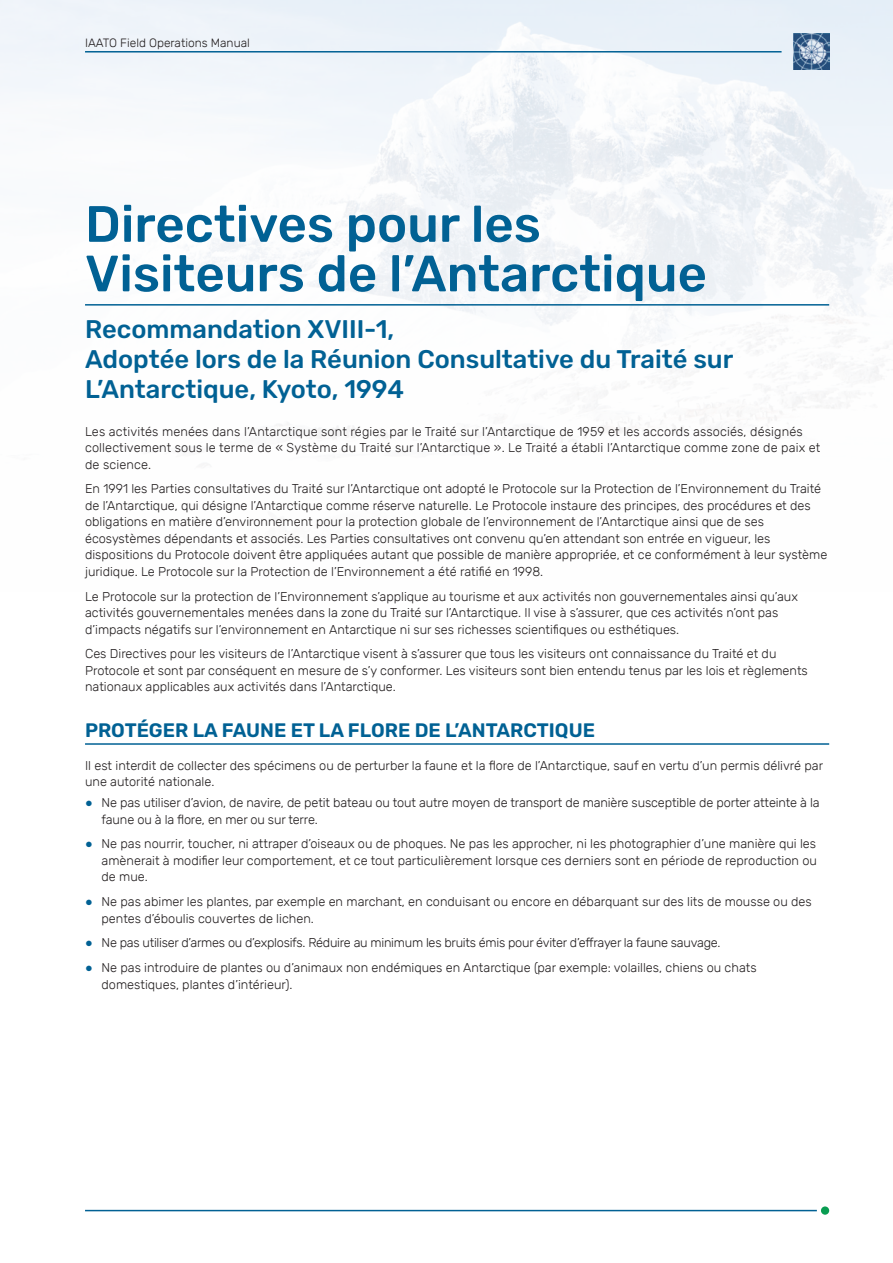
<style>
.page{position:relative;width:893px;height:1263px;background:#fff}
.page>*{position:absolute;margin:0;border:0;box-sizing:border-box;transform-origin:0 0}
.t1{font:500 51px/49.5px "Rubik";color:#016194}
.t2{font:500 25.5px/30px "Rubik";color:#016194}
.t3{font:600 19.5px "Rubik";color:#016194}
.t4{font:300 12.75px/16.5px "Rubik";color:#231f20}
.t5{font:300 12.75px "Rubik";letter-spacing:-.02em;color:#231f20}
.t6{font:300 12px "Rubik";color:#231f20}
.s1{font-family:"Arial";font-weight:400;color:#016194}
</style>
<div class="page">
<hr style="left:85px;top:1210px;width:732px;height:1px;background:#016194">
<div style="left:821px;top:1206px;width:8px;height:9px;background:#099d52;border-radius:50%"></div>
<img style="left:0;top:0;width:893px;height:445px">
<hr style="left:85px;top:51px;width:697px;height:2px;background:#016194">
<hr style="left:85px;top:304px;width:744px;height:2px;background:#016194">
<hr style="left:85px;top:743px;width:744px;height:2px;background:#016194">
<p class="t6" style="left:85px;top:37px;width:166px">IAATO Field Operations Manual</p>
<h1 class="t1" style="left:85px;top:201px;width:623px">Directives pour les<br>Visiteurs de l’Antarctique</h1>
<h2 class="t2" style="left:85px;top:315px;width:650px">Recommandation XVIII-1,<br>Adoptée lors de la Réunion Consultative du Traité sur<br>L’Antarctique, Kyoto, 1994</h2>
<p class="t4" style="left:85px;top:423px;width:737px">Les activités menées dans l’Antarctique sont régies par le Traité sur l’Antarctique de 1959 et les accords associés, désignés collectivement sous le terme de « Système du Traité sur l’Antarctique ». Le Traité a établi l’Antarctique comme zone de paix et de science.</p>
<p class="t4" style="left:85px;top:481px;width:744px">En 1991 les Parties consultatives du Traité sur l’Antarctique ont adopté le Protocole sur la Protection de l’Environnement du Traité de l’Antarctique, qui désigne l’Antarctique comme réserve naturelle. Le Protocole instaure des principes, des procédures et des obligations en matière d’environnement pour la protection globale de l’environnement de l’Antarctique ainsi que de ses écosystèmes dépendants et associés. Les Parties consultatives ont convenu qu’en attendant son entrée en vigueur, les dispositions du Protocole doivent être appliquées autant que possible de manière appropriée, et ce conformément à leur système juridique. Le Protocole sur la Protection de l’Environnement a été ratifié en 1998.</p>
<p class="t4" style="left:85px;top:588px;width:714px">Le Protocole sur la protection de l’Environnement s’applique au tourisme et aux activités non gouvernementales ainsi qu’aux activités gouvernementales menées dans la zone du Traité sur l’Antarctique. Il vise à s’assurer, que ces activités n’ont pas d’impacts négatifs sur l’environnement en Antarctique ni sur ses richesses scientifiques ou esthétiques.</p>
<p class="t4" style="left:85px;top:646px;width:724px">Ces Directives pour les visiteurs de l’Antarctique visent à s’assurer que tous les visiteurs ont connaissance du Traité et du<br>Protocole et sont par conséquent en mesure de s’y conformer. Les visiteurs sont bien entendu tenus par les lois et règlements nationaux applicables aux activités dans l’Antarctique.</p>
<h3 class="t3" style="left:85px;top:719px;width:511px">PROTÉGER LA FAUNE ET LA FLORE DE L’ANTARCTIQUE</h3>
<p class="t4" style="left:85px;top:757px;width:740px">Il est interdit de collecter des spécimens ou de perturber la faune et la flore de l’Antarctique, sauf en vertu d’un permis délivré par une autorité nationale.</p>
<p class="t4" style="left:102px;top:795px;width:720px;text-indent:-16px"><span class="s1">●</span> Ne pas utiliser d’avion, de navire, de petit bateau ou tout autre moyen de transport de manière susceptible de porter atteinte à la faune ou à la flore, en mer ou sur terre.</p>
<p class="t4" style="left:102px;top:836px;width:717px;text-align:justify;text-indent:-16px"><span class="s1">●</span> Ne pas nourrir, toucher, ni attraper d’oiseaux ou de phoques. Ne pas les approcher, ni les photographier d’une manière qui les amènerait à modifier leur comportement, et ce tout particulièrement lorsque ces derniers sont en période de reproduction ou de mue.</p>
<p class="t4" style="left:102px;top:894px;width:712px;text-indent:-16px"><span class="s1">●</span> Ne pas abimer les plantes, par exemple en marchant, en conduisant ou encore en débarquant sur des lits de mousse ou des pentes d’éboulis couvertes de lichen.</p>
<p class="t5" style="left:85px;top:936px;width:637px"><span class="s1">●</span> Ne pas utiliser d’armes ou d’explosifs. Réduire au minimum les bruits émis pour éviter d’effrayer la faune sauvage.</p>
<p class="t4" style="left:102px;top:960px;width:657px;text-indent:-16px"><span class="s1">●</span> Ne pas introduire de plantes ou d’animaux non endémiques en Antarctique (par exemple: volailles, chiens ou chats domestiques, plantes d’intérieur).</p>
</div>
